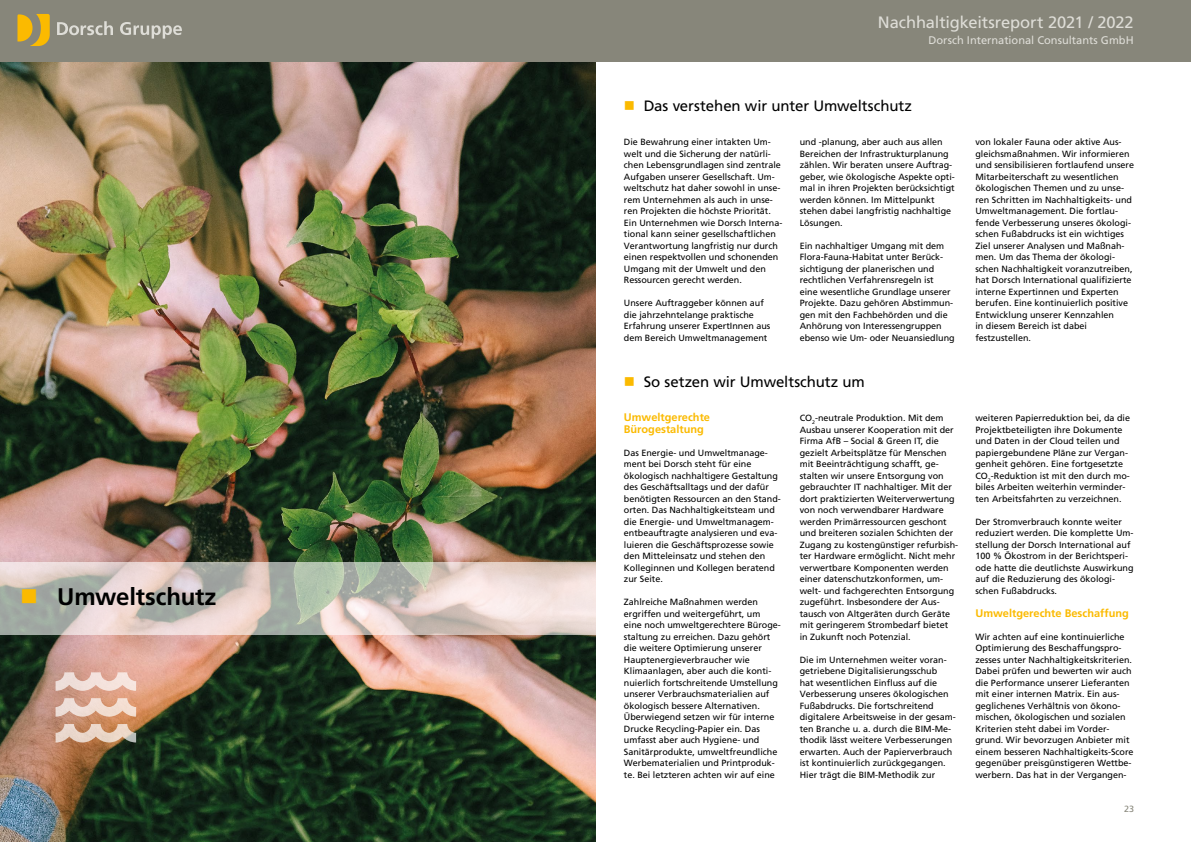
<style>
.page{position:relative;width:1191px;height:842px;background:#fff}
.page>*{position:absolute;margin:0;border:0;box-sizing:border-box;transform-origin:0 0}
.t1{font:700 24px "Frutiger LT Std";letter-spacing:-.005em;color:#000}
.t2{font:16.5px "Frutiger LT Std";letter-spacing:-.01em;color:#deddd7}
.t3{font:15px "Frutiger LT Std";letter-spacing:-.005em;color:#000}
.t4{font:11.1px "Frutiger LT Std";color:#deddd7}
.t5{font:700 11px/11.5px "Frutiger LT Std";color:#fbba00}
.t6{font:9px/11.5px "Frutiger LT Std";color:#000}
.t7{font:9px "Frutiger LT Std";color:#87867a}
</style>
<div class="page">
<div style="left:0;top:0;width:1191px;height:62px;background:#87867a"></div>
<svg style="left:17px;top:14px;width:33px;height:32px"></svg>
<svg style="left:57px;top:21px;width:56px;height:14px"></svg>
<svg style="left:120px;top:22px;width:62px;height:17px"></svg>
<img style="left:0;top:62px;width:595px;height:780px">
<svg style="left:0;top:562px;width:595px;height:73px;background:#d0c7c0"></svg>
<svg style="left:56px;top:672px;width:80px;height:19px;background:#e8c9bf"></svg>
<svg style="left:56px;top:698px;width:80px;height:19px;background:#e5c3b2"></svg>
<svg style="left:56px;top:724px;width:80px;height:18px"></svg>
<svg style="left:22px;top:589px;width:14px;height:14px"></svg>
<h1 class="t1" style="left:57px;top:583px;width:161px">Umweltschutz</h1>
<h2 class="t2" style="left:878px;top:13px;width:257px">Nachhaltigkeitsreport 2021 / 2022</h2>
<p class="t4" style="left:928px;top:34px;width:207px">Dorsch International Consultants GmbH</p>
<h3 class="t3" style="left:643px;top:97px;width:270px">Das verstehen wir unter Umweltschutz</h3>
<p class="t6" style="left:799px;top:136px;width:157px">und -planung, aber auch aus allen Bereichen der Infrastrukturplanung zählen. Wir beraten unsere Auftrag&shy;geber, wie ökologische Aspekte opti&shy;mal in ihren Projekten berücksichtigt werden können. Im Mittelpunkt stehen dabei langfristig nachhaltige Lösungen.</p>
<p class="t6" style="left:799px;top:240px;width:157px">Ein nachhaltiger Umgang mit dem Flora-Fauna-Habitat unter Berück&shy;sichtigung der planerischen und rechtlichen Verfahrensregeln ist<br>eine wesentliche Grundlage unserer Projekte. Dazu gehören Abstimmun&shy;gen mit den Fachbehörden und die Anhörung von Interessengruppen ebenso wie Um- oder Neuansiedlung</p>
<p class="t6" style="left:624px;top:136px;width:160px">Die Bewahrung einer intakten Um&shy;welt und die Sicherung der natürli&shy;chen Lebensgrundlagen sind zentrale Aufgaben unserer Gesellschaft. Um&shy;weltschutz hat daher sowohl in unse&shy;rem Unternehmen als auch in unse&shy;ren Projekten die höchste Priorität.<br>Ein Unternehmen wie Dorsch Interna&shy;tional kann seiner gesellschaftlichen Verantwortung langfristig nur durch einen respektvollen und schonenden Umgang mit der Umwelt und den Ressourcen gerecht werden.</p>
<p class="t6" style="left:624px;top:297px;width:148px">Unsere Auftraggeber können auf die jahrzehntelange praktische<br>Erfahrung unserer ExpertInnen aus dem Bereich Umweltmanagement</p>
<h3 class="t3" style="left:643px;top:373px;width:223px">So setzen wir Umweltschutz um</h3>
<p class="t5" style="left:624px;top:412px;width:88px">Umweltgerechte<br>Bürogestaltung</p>
<p class="t6" style="left:624px;top:447px;width:159px">Das Energie- und Umweltmanage&shy;ment bei Dorsch steht für eine ökologisch nachhaltigere Gestaltung des Geschäftsalltags und der dafür benötigten Ressourcen an den Stand&shy;orten. Das Nachhaltigkeitsteam und die Energie- und Umweltmanagem&shy;entbeauftragte analysieren und eva&shy;luieren die Geschäftsprozesse sowie den Mitteleinsatz und stehen den Kolleginnen und Kollegen beratend zur Seite.</p>
<p class="t6" style="left:624px;top:596px;width:159px">Zahlreiche Maßnahmen werden ergriffen und weitergeführt, um<br>eine noch umweltgerechtere Büroge&shy;staltung zu erreichen. Dazu gehört die weitere Optimierung unserer Hauptenergieverbraucher wie Klimaanlagen, aber auch die konti&shy;nuierlich fortschreitende Umstellung unserer Verbrauchsmaterialien auf ökologisch bessere Alternativen.<br>Überwiegend setzen wir für interne Drucke Recycling-Papier ein. Das umfasst aber auch Hygiene- und Sanitärprodukte, umweltfreundliche Werbematerialien und Printproduk&shy;te. Bei letzteren achten wir auf eine</p>
<p class="t6" style="left:799px;top:412px;width:160px">CO<sub>2</sub>-neutrale Produktion. Mit dem Ausbau unserer Kooperation mit der Firma AfB – Social &amp; Green IT, die gezielt Arbeitsplätze für Menschen mit Beeinträchtigung schafft, ge&shy;stalten wir unsere Entsorgung von gebrauchter IT nachhaltiger. Mit der dort praktizierten Weiterverwertung von noch verwendbarer Hardware werden Primärressourcen geschont und breiteren sozialen Schichten der Zugang zu kostengünstiger refurbish&shy;ter Hardware ermöglicht. Nicht mehr verwertbare Komponenten werden einer datenschutzkonformen, um&shy;welt- und fachgerechten Entsorgung zugeführt. Insbesondere der Aus&shy;tausch von Altgeräten durch Geräte mit geringerem Strombedarf bietet in Zukunft noch Potenzial.</p>
<p class="t6" style="left:799px;top:654px;width:158px">Die im Unternehmen weiter voran&shy;getriebene Digitalisierungsschub<br>hat wesentlichen Einfluss auf die Verbesserung unseres ökologischen Fußabdrucks. Die fortschreitend digitalere Arbeitsweise in der gesam&shy;ten Branche u. a. durch die BIM-Me&shy;thodik lässt weitere Verbesserungen erwarten. Auch der Papierverbrauch ist kontinuierlich zurückgegangen.<br>Hier trägt die BIM-Methodik zur</p>
<p class="t6" style="left:975px;top:136px;width:160px">von lokaler Fauna oder aktive Aus&shy;gleichsmaßnahmen. Wir informieren und sensibilisieren fortlaufend unsere Mitarbeiterschaft zu wesentlichen ökologischen Themen und zu unse&shy;ren Schritten im Nachhaltigkeits- und Umweltmanagement. Die fortlau&shy;fende Verbesserung unseres ökologi&shy;schen Fußabdrucks ist ein wichtiges Ziel unserer Analysen und Maßnah&shy;men. Um das Thema der ökologi&shy;schen Nachhaltigkeit voranzutreiben, hat Dorsch International qualifizierte interne Expertinnen und Experten berufen. Eine kontinuierlich positive Entwicklung unserer Kennzahlen<br>in diesem Bereich ist dabei festzustellen.</p>
<p class="t6" style="left:975px;top:412px;width:156px">weiteren Papierreduktion bei, da die Projektbeteiligten ihre Dokumente und Daten in der Cloud teilen und papiergebundene Pläne zur Vergan&shy;genheit gehören. Eine fortgesetzte CO<sub>2</sub>-Reduktion ist mit den durch mo&shy;biles Arbeiten weiterhin verminder&shy;ten Arbeitsfahrten zu verzeichnen.</p>
<p class="t6" style="left:975px;top:516px;width:160px">Der Stromverbrauch konnte weiter reduziert werden. Die komplette Um&shy;stellung der Dorsch International auf 100 % Ökostrom in der Berichtsperi&shy;ode hatte die deutlichste Auswirkung auf die Reduzierung des ökologi&shy;schen Fußabdrucks.</p>
<p class="t5" style="left:975px;top:607px;width:155px">Umweltgerechte Beschaffung</p>
<p class="t6" style="left:975px;top:631px;width:160px">Wir achten auf eine kontinuierliche Optimierung des Beschaffungspro&shy;zesses unter Nachhaltigkeitskriterien.<br>Dabei prüfen und bewerten wir auch die Performance unserer Lieferanten mit einer internen Matrix. Ein aus&shy;geglichenes Verhältnis von ökono&shy;mischen, ökologischen und sozialen Kriterien steht dabei im Vorder&shy;grund. Wir bevorzugen Anbieter mit einem besseren Nachhaltigkeits-Score gegenüber preisgünstigeren Wettbe&shy;werbern. Das hat in der Vergangen-</p>
<p class="t7" style="left:1124px;top:804px;width:12px">23</p>
</div>
